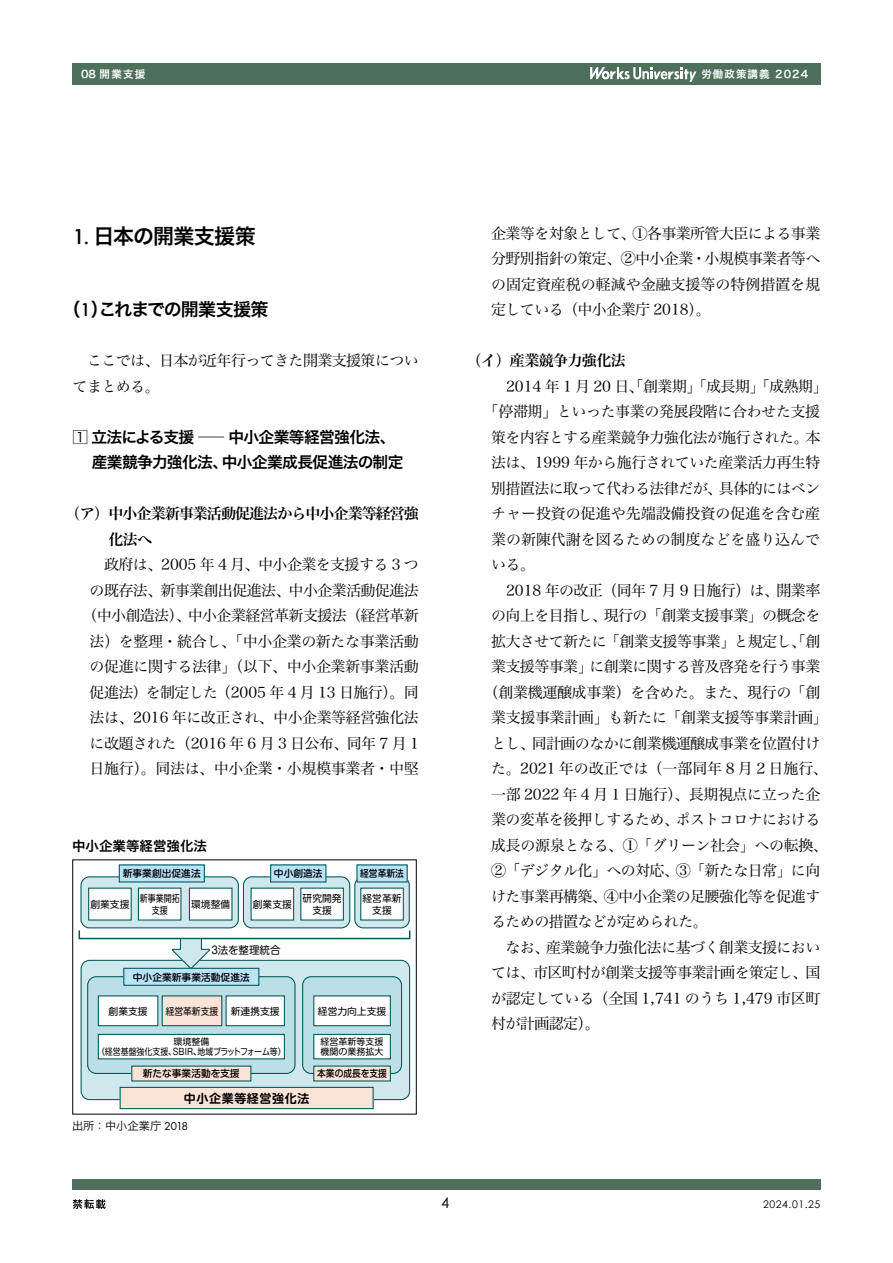
<style>
.page{position:relative;width:893px;height:1263px;background:#fff}
.page>*{position:absolute;margin:0;border:0;box-sizing:border-box;transform-origin:0 0}
.t1{font:21px "Hira Kaku Pro W6";letter-spacing:-.03em;color:#000}
.t2{font:18px "Hira Kaku Pro W6";letter-spacing:-.05em;color:#000}
.t3{font:15.75px/25.5px "Hira Kaku Pro W6";letter-spacing:-.04em;color:#000}
.t4{font:15px/25.5px "Hira Min Pro W3";letter-spacing:-.04em;color:#000;text-align:justify}
.t5{font:15px "Hira Min Pro W3";letter-spacing:-.005em;color:#000}
.t6{font:15px/25.5px "Hira Min Pro N W6";letter-spacing:-.06em;color:#000}
.t7{font:15px "Hira Min Pro W3";letter-spacing:-.02em;color:#000}
.t8{font:15px "Hira Min Pro W3";letter-spacing:-.01em;color:#000}
.t9{font:15px "Hira Min Pro N W6";letter-spacing:-.04em;color:#000}
.t10{font:15px "Century Gothic";color:#000}
.t11{font:13.5px "Hira Kaku Pro W6";color:#000}
.t12{font:700 12px "Shin M Go Pro De";letter-spacing:.05em;color:#000}
.t13{font:11.25px "Hira Kaku Pro W3";color:#000}
.t14{font:10.5px "Hira Kaku Pro W6";letter-spacing:.1em;color:#fff}
.t15{font:10.5px "Century Gothic";letter-spacing:.05em;color:#000}
.t16{font:10.5px "Shin M Go Pro";letter-spacing:-.01em;color:#000}
.t17{font:9.75px/12px "Shin M Go Pro";color:#000;text-align:center}
.t18{font:500 9.75px "Shin M Go Pro";color:#000}
.t19{font:500 9.75px "Shin M Go Pro";color:#000;scale:.9 1}
.t20{font:9.75px/12px "Shin M Go Pro";color:#000;text-align:center;scale:.82 1}
.t21{font:9.75px "Shin M Go Pro";color:#000;scale:.9 1}
.t22{font:9px/10.5px "Shin M Go Pro";color:#000}
.s1{font-family:"Futura PT";font-weight:500;font-size:22.2px}
.s2{font-family:"Futura PT";font-weight:500;font-size:19.05px}
.s3{font-family:"Hira Kaku Pro W3"}
.s4{font-family:"Futura PT";font-size:11.85px}
</style>
<div class="page">
<div style="left:73px;top:64px;width:748px;height:21px;background:#4e705a"></div>
<svg style="left:590px;top:67px;width:106px;height:15px"></svg>
<div style="left:72px;top:1179px;width:749px;height:11px;background:#4e705a"></div>
<svg style="left:73px;top:1199px;width:33px;height:10px"></svg>
<div style="left:72px;top:859px;width:345px;height:255px;border:1px solid #000"></div>
<div style="left:81px;top:960px;width:329px;height:139px;background:#cee8ed;border-radius:9px"></div>
<div style="left:81px;top:960px;width:329px;height:140px;border:1px solid #005752;border-radius:9px"></div>
<svg style="left:81px;top:877px;width:157px;height:51px;background:#bfdde1"></svg>
<div style="left:80px;top:876px;width:159px;height:52px;border:1px solid #005752;border-radius:9px"></div>
<div style="left:88px;top:977px;width:207px;height:96px;background:#bcdfe7;border-radius:9px"></div>
<div style="left:87px;top:976px;width:209px;height:98px;border:1px solid #005752;border-radius:9px"></div>
<div style="left:303px;top:977px;width:98px;height:96px;background:#bcdfe7;border-radius:9px"></div>
<div style="left:302px;top:976px;width:100px;height:98px;border:1px solid #005752;border-radius:9px"></div>
<svg style="left:243px;top:877px;width:107px;height:51px;background:#b9d9dd"></svg>
<div style="left:243px;top:876px;width:107px;height:52px;border:1px solid #005752;border-radius:9px"></div>
<div style="left:355px;top:877px;width:54px;height:51px;background:#cee8ed;border-radius:9px"></div>
<div style="left:354px;top:876px;width:56px;height:52px;border:1px solid #005752;border-radius:9px"></div>
<div style="left:79px;top:930px;width:331px;height:9px;border:1px solid #005752"></div>
<div style="left:89px;top:888px;width:42px;height:32px;background:#fff"></div>
<div style="left:88px;top:887px;width:44px;height:33px;border:1px solid #005752"></div>
<div style="left:119px;top:865px;width:85px;height:17px;background:#bae3f9"></div>
<div style="left:132px;top:1066px;width:119px;height:15px;background:#fae3d7"></div>
<div style="left:314px;top:1066px;width:76px;height:15px;background:#fae3d7"></div>
<div style="left:271px;top:865px;width:55px;height:17px;background:#bae3f9"></div>
<div style="left:357px;top:865px;width:50px;height:17px;background:#bae3f9"></div>
<div style="left:138px;top:888px;width:43px;height:32px;background:#fff"></div>
<div style="left:301px;top:888px;width:42px;height:32px;background:#fff"></div>
<div style="left:361px;top:888px;width:42px;height:32px;background:#fff"></div>
<div style="left:360px;top:887px;width:44px;height:33px;border:1px solid #005752"></div>
<div style="left:189px;top:888px;width:43px;height:32px;background:#fff"></div>
<div style="left:314px;top:996px;width:76px;height:30px;background:#fff"></div>
<div style="left:313px;top:995px;width:78px;height:31px;border:1px solid #005752"></div>
<div style="left:314px;top:1034px;width:76px;height:25px;background:#fff"></div>
<div style="left:313px;top:1034px;width:78px;height:25px;border:1px solid #005752"></div>
<div style="left:98px;top:996px;width:60px;height:30px;background:#fff"></div>
<div style="left:98px;top:995px;width:60px;height:31px;border:1px solid #005752"></div>
<div style="left:162px;top:996px;width:60px;height:30px;background:#fae3d7"></div>
<div style="left:162px;top:995px;width:60px;height:31px;border:1px solid #005752"></div>
<div style="left:226px;top:996px;width:58px;height:30px;background:#fff"></div>
<div style="left:226px;top:995px;width:59px;height:31px;border:1px solid #005752"></div>
<div style="left:98px;top:1034px;width:186px;height:25px;background:#fff"></div>
<div style="left:98px;top:1034px;width:187px;height:25px;border:1px solid #005752"></div>
<div style="left:120px;top:1087px;width:253px;height:21px;background:#fae3d7"></div>
<div style="left:120px;top:1087px;width:254px;height:22px;border:1px solid #005752"></div>
<div style="left:251px;top:888px;width:43px;height:32px;background:#fff"></div>
<svg style="left:171px;top:937px;width:40px;height:31px"></svg>
<div style="left:124px;top:968px;width:135px;height:17px;background:#bae3f9"></div>
<div style="left:123px;top:968px;width:136px;height:18px;border:1px solid #005752"></div>
<p class="t14" style="left:81px;top:65px;width:66px">08 開業支援</p>
<p class="t14" style="left:701px;top:65px;width:108px">労働政策講義 2024</p>
<h1 class="t1" style="left:73px;top:217px;width:185px"><span class="s1">1.</span> 日本の開業支援策</h1>
<p class="t2" style="left:62px;top:293px;width:208px">（<span class="s2">1</span>）これまでの開業支援策</p>
<p class="t4" style="left:73px;top:346px;width:348px;text-indent:14px">ここでは、日本が近年行ってきた開業支援策についてまとめる。</p>
<p class="t3" style="left:92px;top:424px;width:313px;text-indent:-19px"><span class="s3">1</span> 立法による支援 ―中小企業等経営強化法、産業競争力強化法、中小企業成長促進法の制定</p>
<p class="t6" style="left:108px;top:500px;width:312px;text-indent:-43px">（ア）中小企業新事業活動促進法から中小企業等経営強化法へ</p>
<p class="t4" style="left:82px;top:550px;width:338px;text-align:right">政府は、2005 年 4 月、中小企業を支援する 3 つ<br>の既存法、新事業創出促進法、中小企業活動促進法（中小創造法）、中小企業経営革新支援法（経営革新法）を整理・統合し、「中小企業の新たな事業活動の促進に関する法律」（以下、中小企業新事業活動促進法）を制定した（2005 年 4 月 13 日施行）。同法は、2016 年に改正され、中小企業等経営強化法に改題された（2016 年 6 月 3 日公布、同年 7 月 1日施行）。同法は、中小企業・小規模事業者・中堅</p>
<p class="t11" style="left:72px;top:834px;width:136px">中小企業等経営強化法</p>
<p class="t18" style="left:123px;top:865px;width:80px">新事業創出促進法</p>
<p class="t18" style="left:274px;top:865px;width:50px">中小創造法</p>
<p class="t19" style="left:360px;top:865px;width:50px">経営革新法</p>
<p class="t20" style="left:140px;top:891px;width:50px">新事業開拓支援</p>
<p class="t17" style="left:303px;top:891px;width:40px">研究開発支援</p>
<p class="t17" style="left:363px;top:891px;width:40px">経営革新支援</p>
<p class="t17" style="left:191px;top:897px;width:40px">環境整備</p>
<p class="t17" style="left:90px;top:897px;width:41px">創業支援</p>
<p class="t17" style="left:253px;top:897px;width:40px">創業支援</p>
<p class="t16" style="left:209px;top:942px;width:73px">３法を整理統合</p>
<p class="t18" style="left:133px;top:969px;width:118px">中小企業新事業活動促進法</p>
<p class="t17" style="left:109px;top:1004px;width:40px">創業支援</p>
<p class="t21" style="left:166px;top:1003px;width:60px">経営革新支援</p>
<p class="t17" style="left:231px;top:1004px;width:50px">新連携支援</p>
<p class="t22" style="left:97px;top:1035px;width:190px;text-align:center">環境整備<br>（経営基盤強化支援、SBIR、地域プラットフォーム等）</p>
<p class="t12" style="left:184px;top:1088px;width:127px">中小企業等経営強化法</p>
<p class="t17" style="left:318px;top:1004px;width:70px">経営力向上支援</p>
<p class="t22" style="left:321px;top:1035px;width:64px">経営革新等支援機関の業務拡大</p>
<p class="t18" style="left:143px;top:1066px;width:98px">新たな事業活動を支援</p>
<p class="t19" style="left:317px;top:1066px;width:79px">本業の成長を支援</p>
<p class="t13" style="left:72px;top:1116px;width:118px">出所：中小企業庁 <span class="s4">2018</span></p>
<p class="t4" style="left:491px;top:219px;width:331px">企業等を対象として、①各事業所管大臣による事業分野別指針の策定、②中小企業・小規模事業者等への固定資産税の軽減や金融支援等の特例措置を規定している（中小企業庁 2018）。</p>
<p class="t9" style="left:467px;top:347px;width:161px">（イ）産業競争力強化法</p>
<p class="t4" style="left:506px;top:372px;width:323px">2014 年 1 月 20 日、「創業期」「成長期」「成熟期」</p>
<p class="t4" style="left:484px;top:397px;width:338px">「停滞期」といった事業の発展段階に合わせた支援</p>
<p class="t4" style="left:491px;top:423px;width:331px">策を内容とする産業競争力強化法が施行された。本</p>
<p class="t4" style="left:491px;top:448px;width:331px">法は、1999 年から施行されていた産業活力再生特</p>
<p class="t4" style="left:491px;top:474px;width:331px">別措置法に取って代わる法律だが、具体的にはベン</p>
<p class="t5" style="left:491px;top:501px;width:331px">チャー投資の促進や先端設備投資の促進を含む産</p>
<p class="t5" style="left:491px;top:526px;width:331px">業の新陳代謝を図るための制度などを盛り込んで</p>
<p class="t4" style="left:491px;top:550px;width:45px">いる。</p>
<p class="t4" style="left:506px;top:576px;width:316px">2018 年の改正（同年 7 月 9 日施行）は、開業率</p>
<p class="t4" style="left:491px;top:601px;width:331px">の向上を目指し、現行の「創業支援事業」の概念を</p>
<p class="t4" style="left:491px;top:627px;width:331px">拡大させて新たに「創業支援等事業」と規定し、「創</p>
<p class="t4" style="left:491px;top:652px;width:331px">業支援等事業」に創業に関する普及啓発を行う事業</p>
<p class="t4" style="left:484px;top:678px;width:338px">（創業機運醸成事業）を含めた。また、現行の「創</p>
<p class="t4" style="left:491px;top:703px;width:338px">業支援事業計画」も新たに「創業支援等事業計画」</p>
<p class="t4" style="left:491px;top:729px;width:331px">とし、同計画のなかに創業機運醸成事業を位置付け</p>
<p class="t8" style="left:491px;top:756px;width:338px">た。2021 年の改正では（一部同年 8 月 2 日施行、</p>
<p class="t4" style="left:491px;top:780px;width:331px">一部 2022 年 4 月 1 日施行）、長期視点に立った企</p>
<p class="t4" style="left:491px;top:805px;width:331px">業の変革を後押しするため、ポストコロナにおける</p>
<p class="t4" style="left:491px;top:831px;width:338px">成長の源泉となる、①「グリーン社会」への転換、</p>
<p class="t4" style="left:491px;top:856px;width:331px">②「デジタル化」への対応、③「新たな日常」に向</p>
<p class="t4" style="left:491px;top:882px;width:331px">けた事業再構築、④中小企業の足腰強化等を促進す</p>
<p class="t4" style="left:491px;top:907px;width:218px">るための措置などが定められた。</p>
<p class="t4" style="left:506px;top:933px;width:316px">なお、産業競争力強化法に基づく創業支援におい</p>
<p class="t4" style="left:491px;top:958px;width:331px">ては、市区町村が創業支援等事業計画を策定し、国</p>
<p class="t7" style="left:491px;top:985px;width:331px">が認定している（全国 1,741 のうち 1,479 市区町</p>
<p class="t4" style="left:491px;top:1009px;width:110px">村が計画認定）。</p>
<p class="t10" style="left:441px;top:1192px;width:10px">4</p>
<p class="t15" style="left:763px;top:1197px;width:59px">2024.01.25</p>
</div>
